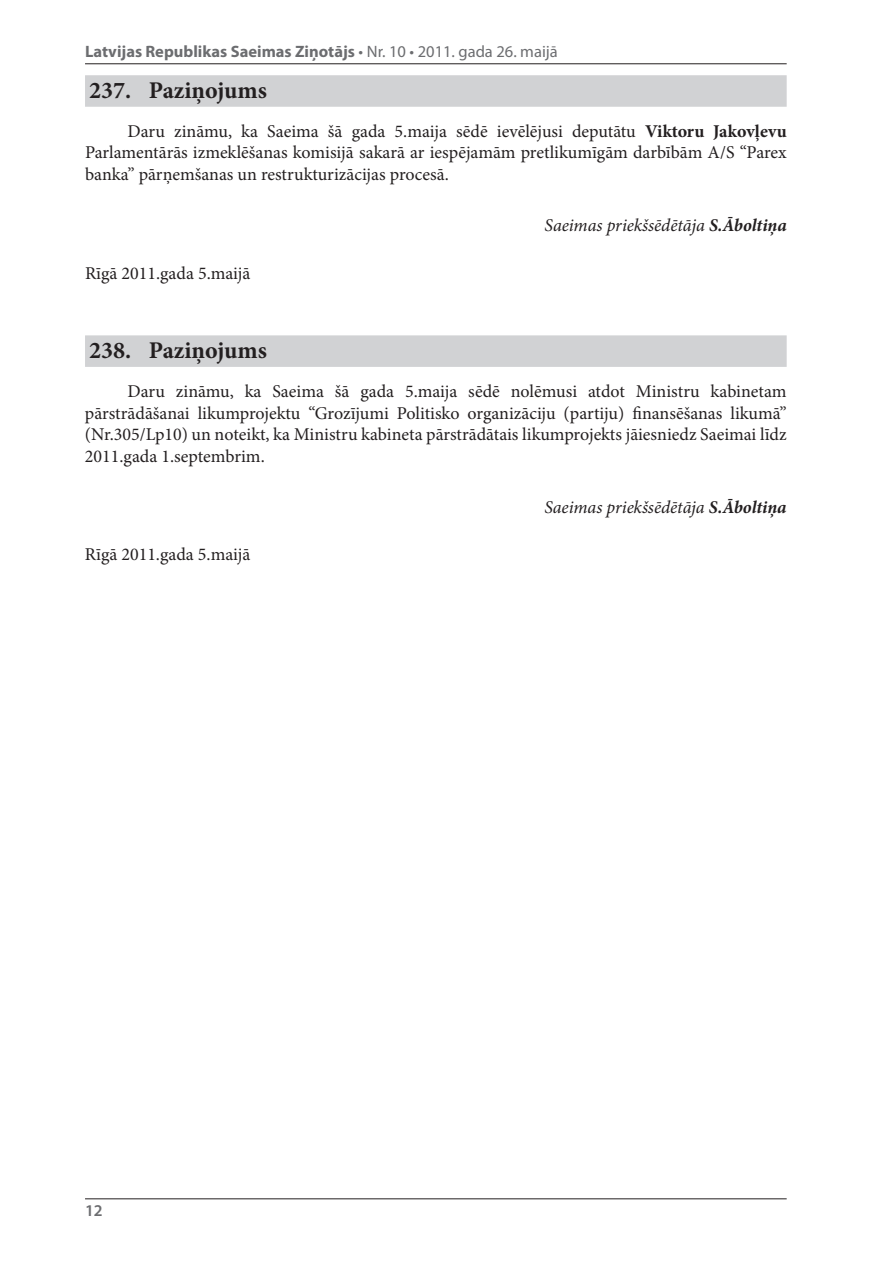
<style>
.page{position:relative;width:893px;height:1263px;background:#fff}
.page>*{position:absolute;margin:0;border:0;box-sizing:border-box;transform-origin:0 0}
.t1{font:700 24px "Minion Pro";color:#231f20}
.t2{font:18px/21.6px "Minion Pro";color:#231f20;text-align:justify}
.t3{font:italic 18px "Minion Pro";letter-spacing:-.005em;color:#231f20}
.t4{font:700 16.5px "Myriad Pro";color:#6c6d70}
.t5{font:600 16.5px "Myriad Pro";color:#6c6d70}
.s1{font-weight:400}
.s2{font-weight:700}
</style>
<div class="page">
<hr style="left:85px;top:63px;width:702px;height:1px;background:#231f20">
<hr style="left:85px;top:1198px;width:702px;height:1px;background:#231f20">
<div style="left:85px;top:75px;width:702px;height:32px;background:#d1d2d4"></div>
<div style="left:85px;top:335px;width:702px;height:32px;background:#d1d2d4"></div>
<p class="t4" style="left:85px;top:41px;width:474px">Latvijas Republikas Saeimas Ziņotājs <span class="s1">• Nr. 10 • 2011. gada 26. maijā</span></p>
<h1 class="t1" style="left:89px;top:74px;width:179px">237. Paziņojums</h1>
<p class="t2" style="left:85px;top:120px;width:703px;text-indent:42px">Daru zināmu, ka Saeima šā gada 5.maija sēdē ievēlējusi deputātu <span class="s2">Viktoru Jakovļevu </span>Parlamentārās izmeklēšanas komisijā sakarā ar iespējamām pretlikumīgām darbībām A/S “Parex banka” pārņemšanas un restrukturizācijas procesā.</p>
<p class="t3" style="left:544px;top:213px;width:244px">Saeimas priekšsēdētāja <span class="s2">S.Āboltiņa</span></p>
<p class="t2" style="left:85px;top:262px;width:167px">Rīgā 2011.gada 5.maijā</p>
<h1 class="t1" style="left:89px;top:334px;width:179px">238. Paziņojums</h1>
<p class="t2" style="left:85px;top:380px;width:703px;text-indent:43px">Daru zināmu, ka Saeima šā gada 5.maija sēdē nolēmusi atdot Ministru kabinetam pārstrādāšanai likumprojektu “Grozījumi Politisko organizāciju (partiju) finansēšanas likumā” (Nr.305/Lp10) un noteikt, ka Ministru kabineta pārstrādātais likumprojekts jāiesniedz Saeimai līdz 2011.gada 1.septembrim.</p>
<p class="t3" style="left:544px;top:495px;width:244px">Saeimas priekšsēdētāja <span class="s2">S.Āboltiņa</span></p>
<p class="t2" style="left:85px;top:544px;width:167px">Rīgā 2011.gada 5.maijā</p>
<p class="t5" style="left:85px;top:1200px;width:19px">12</p>
</div>
